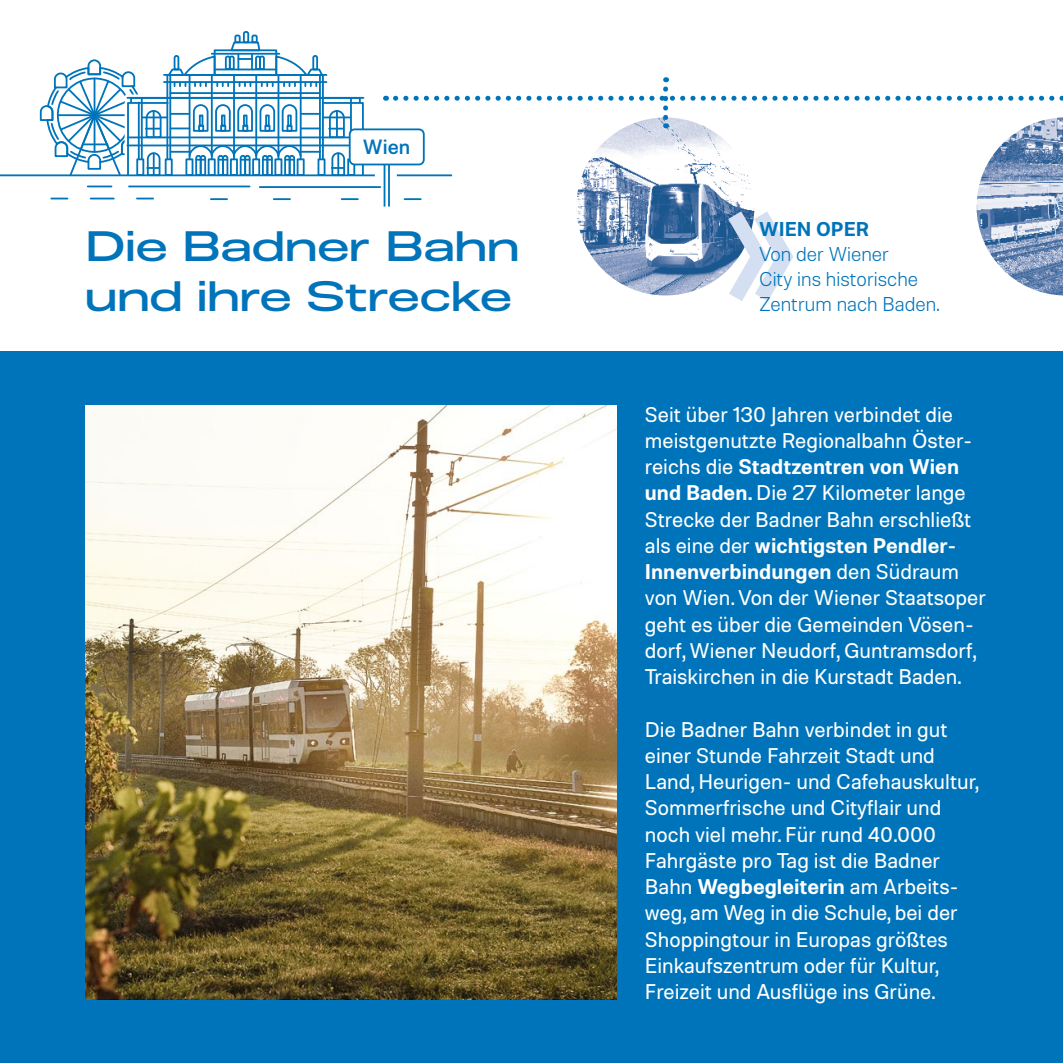
<style>
.page{position:relative;width:1063px;height:1063px;background:#0074ba}
.page>*{position:absolute;margin:0;border:0;box-sizing:border-box;transform-origin:0 0}
.t1{font:500 expanded 42.5px/50px "Molde";color:#0074ba}
.t2{font:21.25px/26.2px "Molde";color:#fff}
.t3{font:500 20.75px "Molde";color:#0074ba}
.t4{font:300 20px/25px "Molde";color:#0074ba}
.t5{font:600 20px "Molde";color:#0074ba}
.s1{font-weight:600}
</style>
<div class="page">
<div style="left:0;top:0;width:1063px;height:351px;background:#fff"></div>
<hr style="left:129px;top:186px;width:121px;height:1px;background:#0074ba">
<svg style="left:88px;top:186px;width:24px;height:1px"></svg>
<svg style="left:51px;top:198px;width:17px;height:1px"></svg>
<svg style="left:91px;top:198px;width:24px;height:1px"></svg>
<svg style="left:137px;top:198px;width:16px;height:1px"></svg>
<hr style="left:260px;top:186px;width:120px;height:2px;background:#0074ba">
<svg style="left:211px;top:198px;width:16px;height:2px"></svg>
<svg style="left:274px;top:198px;width:16px;height:2px"></svg>
<svg style="left:342px;top:198px;width:16px;height:2px"></svg>
<hr style="left:0;top:174px;width:375px;height:2px;background:#0074ba">
<svg style="left:40px;top:31px;width:327px;height:146px"></svg>
<hr style="left:388px;top:164px;width:2px;height:43px;background:#0074ba">
<hr style="left:384px;top:164px;width:1px;height:43px;background:#0074ba">
<div style="left:350px;top:129px;width:74px;height:35px;background:#fff;border-radius:5px"></div>
<div style="left:349px;top:128px;width:76px;height:37px;border:2px solid #0074ba;border-radius:5px"></div>
<svg style="left:396px;top:89px;width:667px;height:212px"></svg>
<img style="left:85px;top:406px;width:532px;height:593px">
<p class="t3" style="left:363px;top:133px;width:49px">Wien</p>
<h1 class="t1" style="left:85px;top:219px;width:436px">Die Badner Bahn und ihre Strecke</h1>
<p class="t5" style="left:759px;top:216px;width:112px">WIEN OPER</p>
<p class="t4" style="left:759px;top:241px;width:182px">Von der Wiener<br>City ins historische<br>Zentrum nach Baden.</p>
<p class="t2" style="left:645px;top:400px;width:342px">Seit über 130 Jahren verbindet die meistgenutzte Regionalbahn Öster&shy;reichs die <span class="s1">Stadtzentren von Wien und Baden.</span> Die 27 Kilometer lange Strecke der Badner Bahn erschließt als eine der <span class="s1">wichtigsten Pendler-Innenverbindungen</span> den Südraum von Wien. Von der Wiener Staatsoper geht es über die Gemeinden Vösen&shy;dorf, Wiener Neudorf, Guntramsdorf, Traiskirchen in die Kurstadt Baden.</p>
<p class="t2" style="left:645px;top:715px;width:335px">Die Badner Bahn verbindet in gut einer Stunde Fahrzeit Stadt und<br>Land, Heurigen- und Cafehauskultur,<br>Sommerfrische und Cityflair und noch viel mehr. Für rund 40.000<br>Fahrgäste pro Tag ist die Badner<br>Bahn <span class="s1">Wegbegleiterin</span> am Arbeits&shy;weg, am Weg in die Schule, bei der<br>Shoppingtour in Europas größtes<br>Einkaufszentrum oder für Kultur,<br>Freizeit und Ausflüge ins Grüne.</p>
</div>
